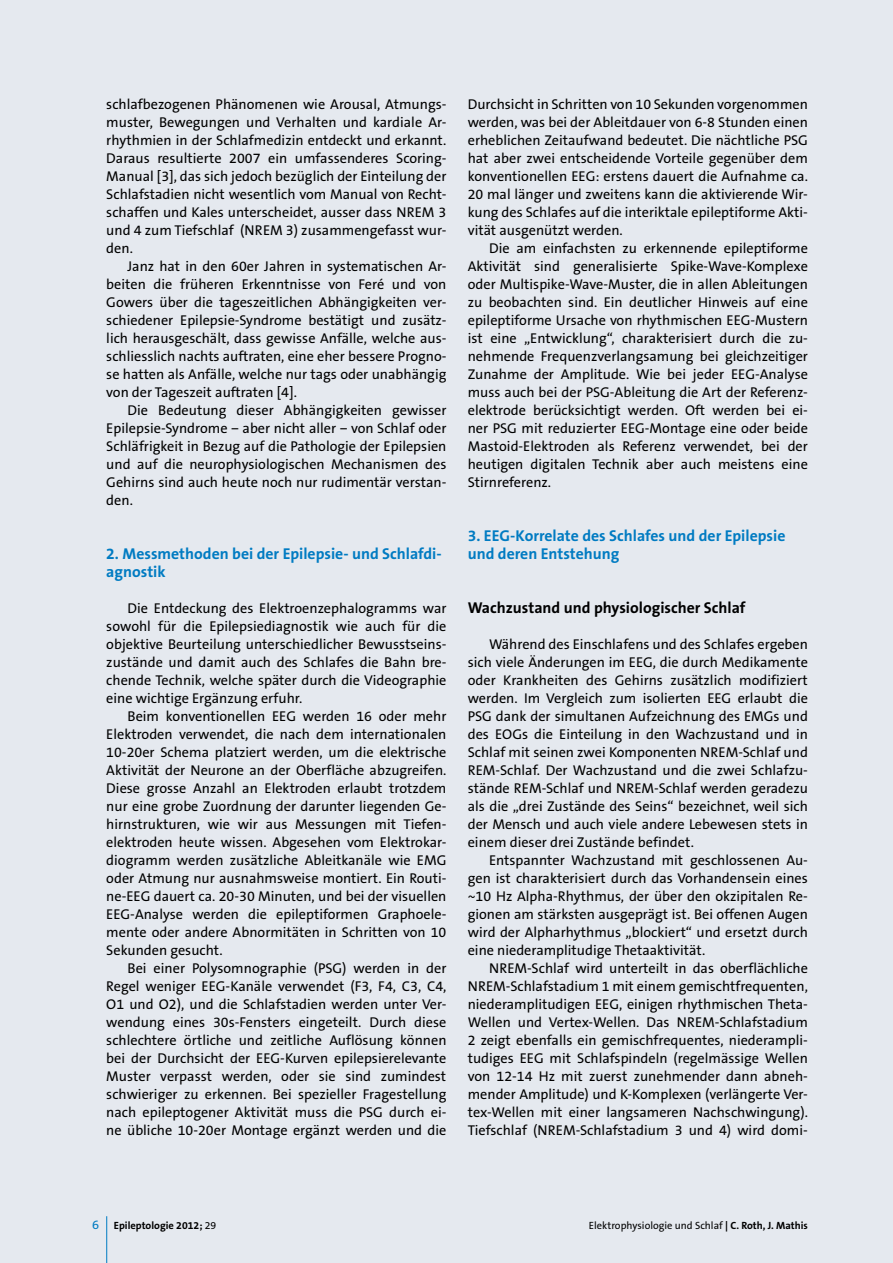
<style>
.page{position:relative;width:893px;height:1263px;background:#e5e9ef}
.page>*{position:absolute;margin:0;border:0;box-sizing:border-box;transform-origin:0 0}
.t1{font:700 15.75px/18px "The Sans B7";color:#007bc2}
.t2{font:700 15.75px "The Sans B7";color:#000}
.t3{font:14.25px/18px "The Sans B5 Plain";color:#000;text-align:justify}
.t4{font:10.5px "The Sans B5 Plain";color:#000}
.t5{font:700 10.5px "The Sans B7";color:#000}
.s1{font-family:"The Sans B5 Plain";font-weight:400;font-size:12.75px;color:#007bc2}
.s2{font-family:"The Sans B5 Plain";font-weight:400}
.s3{font-family:"The Sans B7";font-weight:700}
</style>
<div class="page">
<hr style="left:106px;top:1216px;width:1px;height:47px;background:#007bc2">
<p class="t3" style="left:106px;top:96px;width:342px">schlafbezogenen Phänomenen wie Arousal, Atmungs&shy;muster, Bewegungen und Verhalten und kardiale Ar&shy;rhythmien in der Schlafmedizin entdeckt und erkannt.<br>Daraus resultierte 2007 ein umfassenderes Scoring-Manual [3], das sich jedoch bezüglich der Einteilung der Schlafstadien nicht wesentlich vom Manual von Recht&shy;schaffen und Kales unterscheidet, ausser dass NREM 3 und 4 zum Tiefschlaf (NREM 3) zusammengefasst wur&shy;den.</p>
<p class="t3" style="left:106px;top:258px;width:342px;text-indent:21px">Janz hat in den 60er Jahren in systematischen Ar&shy;beiten die früheren Erkenntnisse von Feré und von Gowers über die tageszeitlichen Abhängigkeiten ver&shy;schiedener Epilepsie-Syndrome bestätigt und zusätz&shy;lich herausgeschält, dass gewisse Anfälle, welche aus&shy;schliesslich nachts auftraten, eine eher bessere Progno&shy;se hatten als Anfälle, welche nur tags oder unabhängig von der Tageszeit auftraten [4].</p>
<p class="t3" style="left:106px;top:402px;width:342px;text-indent:21px">Die Bedeutung dieser Abhängigkeiten gewisser Epilepsie-Syndrome − aber nicht aller − von Schlaf oder Schläfrigkeit in Bezug auf die Pathologie der Epilepsien und auf die neurophysiologischen Mechanismen des Gehirns sind auch heute noch nur rudimentär verstan&shy;den.</p>
<p class="t1" style="left:106px;top:545px;width:337px">2. Messmethoden bei der Epilepsie- und Schlafdi&shy;agnostik</p>
<p class="t3" style="left:106px;top:600px;width:342px;text-indent:21px">Die Entdeckung des Elektroenzephalogramms war sowohl für die Epilepsiediagnostik wie auch für die objektive Beurteilung unterschiedlicher Bewusstseins&shy;zustände und damit auch des Schlafes die Bahn bre&shy;chende Technik, welche später durch die Videographie eine wichtige Ergänzung erfuhr.</p>
<p class="t3" style="left:106px;top:708px;width:342px;text-indent:21px">Beim konventionellen EEG werden 16 oder mehr Elektroden verwendet, die nach dem internationalen 10-20er Schema platziert werden, um die elektrische Aktivität der Neurone an der Oberfläche abzugreifen.<br>Diese grosse Anzahl an Elektroden erlaubt trotzdem nur eine grobe Zuordnung der darunter liegenden Ge&shy;hirnstrukturen, wie wir aus Messungen mit Tiefen&shy;elektroden heute wissen. Abgesehen vom Elektrokar&shy;diogramm werden zusätzliche Ableitkanäle wie EMG oder Atmung nur ausnahmsweise montiert. Ein Routi&shy;ne-EEG dauert ca. 20-30 Minuten, und bei der visuellen EEG-Analyse werden die epileptiformen Graphoele&shy;mente oder andere Abnormitäten in Schritten von 10<br>Sekunden gesucht.</p>
<p class="t3" style="left:106px;top:960px;width:342px;text-indent:21px">Bei einer Polysomnographie (PSG) werden in der Regel weniger EEG-Kanäle verwendet (F3, F4, C3, C4, O1 und O2), und die Schlafstadien werden unter Ver&shy;wendung eines 30s-Fensters eingeteilt. Durch diese schlechtere örtliche und zeitliche Auflösung können bei der Durchsicht der EEG-Kurven epilepsierelevante Muster verpasst werden, oder sie sind zumindest schwieriger zu erkennen. Bei spezieller Fragestellung nach epileptogener Aktivität muss die PSG durch ei&shy;ne übliche 10-20er Montage ergänzt werden und die</p>
<p class="t3" style="left:468px;top:96px;width:342px">Durchsicht in Schritten von 10 Sekunden vorgenommen werden, was bei der Ableitdauer von 6-8 Stunden einen erheblichen Zeitaufwand bedeutet. Die nächtliche PSG hat aber zwei entscheidende Vorteile gegenüber dem konventionellen EEG: erstens dauert die Aufnahme ca.<br>20 mal länger und zweitens kann die aktivierende Wir&shy;kung des Schlafes auf die interiktale epileptiforme Akti&shy;vität ausgenützt werden.</p>
<p class="t3" style="left:468px;top:240px;width:342px;text-indent:21px">Die am einfachsten zu erkennende epileptiforme Aktivität sind generalisierte Spike-Wave-Komplexe oder Multispike-Wave-Muster, die in allen Ableitungen zu beobachten sind. Ein deutlicher Hinweis auf eine epileptiforme Ursache von rhythmischen EEG-Mustern ist eine „Entwicklung“, charakterisiert durch die zu&shy;nehmende Frequenzverlangsamung bei gleichzeitiger Zunahme der Amplitude. Wie bei jeder EEG-Analyse muss auch bei der PSG-Ableitung die Art der Referenz&shy;elektrode berücksichtigt werden. Oft werden bei ei&shy;ner PSG mit reduzierter EEG-Montage eine oder beide Mastoid-Elektroden als Referenz verwendet, bei der heutigen digitalen Technik aber auch meistens eine Stirnreferenz.</p>
<p class="t1" style="left:468px;top:527px;width:319px">3. EEG-Korrelate des Schlafes und der Epilepsie und deren Entstehung</p>
<p class="t2" style="left:468px;top:600px;width:279px">Wachzustand und physiologischer Schlaf</p>
<p class="t3" style="left:468px;top:636px;width:342px;text-indent:21px">Während des Einschlafens und des Schlafes ergeben sich viele Änderungen im EEG, die durch Medikamente oder Krankheiten des Gehirns zusätzlich modifiziert werden. Im Vergleich zum isolierten EEG erlaubt die PSG dank der simultanen Aufzeichnung des EMGs und des EOGs die Einteilung in den Wachzustand und in Schlaf mit seinen zwei Komponenten NREM-Schlaf und REM-Schlaf. Der Wachzustand und die zwei Schlafzu&shy;stände REM-Schlaf und NREM-Schlaf werden geradezu als die „drei Zustände des Seins“ bezeichnet, weil sich der Mensch und auch viele andere Lebewesen stets in einem dieser drei Zustände befindet.</p>
<p class="t3" style="left:468px;top:852px;width:342px;text-indent:21px">Entspannter Wachzustand mit geschlossenen Au&shy;gen ist charakterisiert durch das Vorhandensein eines ~10 Hz Alpha-Rhythmus, der über den okzipitalen Re&shy;gionen am stärksten ausgeprägt ist. Bei offenen Augen wird der Alpharhythmus „blockiert“ und ersetzt durch eine niederamplitudige Thetaaktivität.</p>
<p class="t3" style="left:468px;top:960px;width:342px;text-indent:21px">NREM-Schlaf wird unterteilt in das oberflächliche NREM-Schlafstadium 1 mit einem gemischtfrequenten, niederamplitudigen EEG, einigen rhythmischen Theta-Wellen und Vertex-Wellen. Das NREM-Schlafstadium 2 zeigt ebenfalls ein gemischfrequentes, niederampli&shy;tudiges EEG mit Schlafspindeln (regelmässige Wellen von 12-14 Hz mit zuerst zunehmender dann abneh&shy;mender Amplitude) und K-Komplexen (verlängerte Ver&shy;tex-Wellen mit einer langsameren Nachschwingung).<br>Tiefschlaf (NREM-Schlafstadium 3 und 4) wird domi-</p>
<p class="t5" style="left:92px;top:1220px;width:126px"><span class="s1">6</span> Epileptologie 2012; <span class="s2">29</span></p>
<p class="t4" style="left:589px;top:1220px;width:220px">Elektrophysiologie und Schlaf <span class="s3">| C. Roth, J. Mathis</span></p>
</div>
